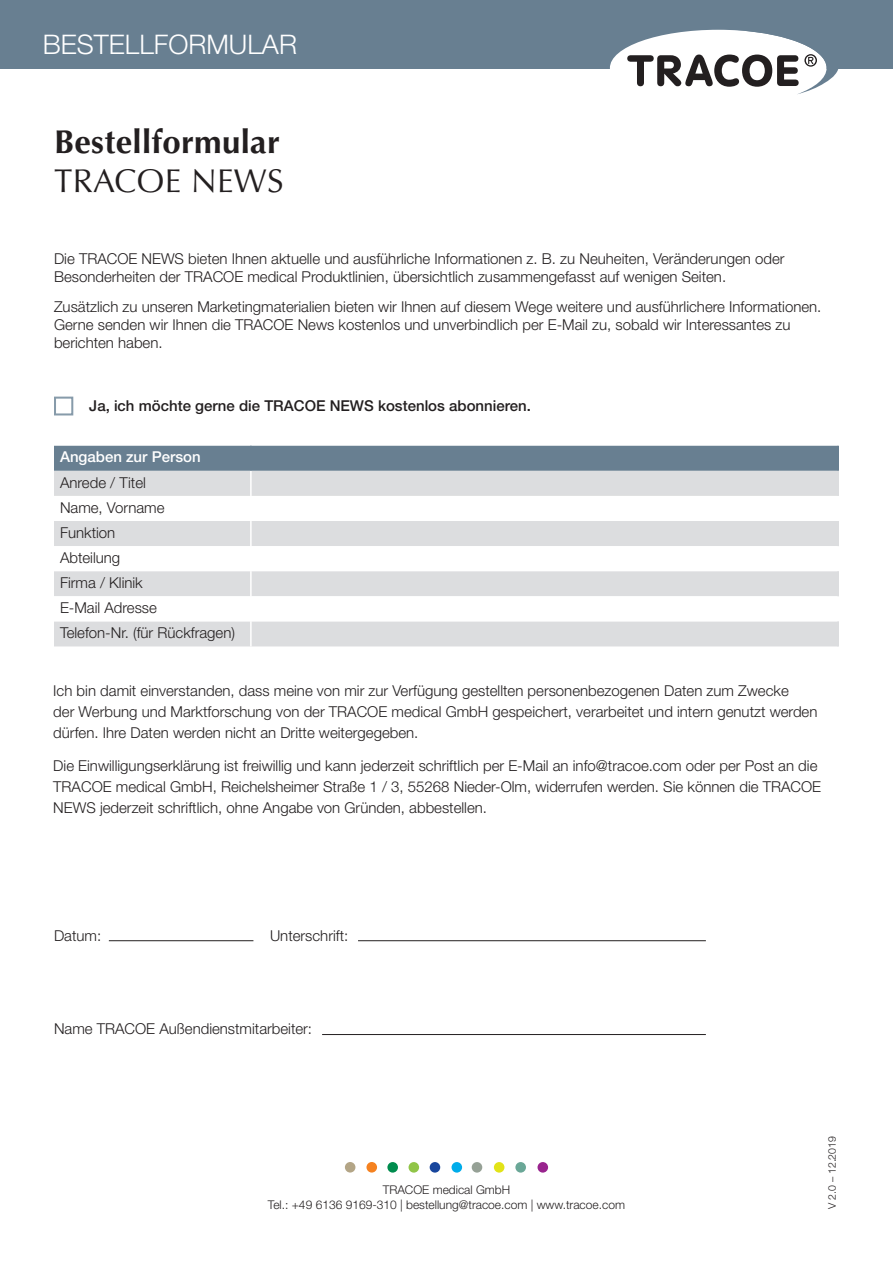
<style>
.page{position:relative;width:893px;height:1263px;background:#fff}
.page>*{position:absolute;margin:0;border:0;box-sizing:border-box;transform-origin:0 0}
.Head_1{font:700 33px "Optima LT Std";letter-spacing:.01em;color:#231f20}
.Head_2{font:33px "Optima LT Std";letter-spacing:.01em;color:#231f20}
.Kopfzeile{font:300 27px "Helvetica Neue LT Pro";color:#fff}
.t1{font:300 15px/21px "Helvetica Neue LT Pro";color:#231f20}
.t2{font:500 15px "Helvetica Neue LT Pro";color:#231f20}
.t3{font:500 15px "Helvetica Neue LT Pro";color:#fff}
.Bildunterschrift{font:300 12px/15px "Helvetica Neue LT Pro";color:#231f20;text-align:center}
.t4{font:300 10.5px "Helvetica Neue LT Pro";color:#231f20}
</style>
<div class="page">
<div style="left:345px;top:1162px;width:10px;height:10px;background:#b3a586;border-radius:50%"></div>
<div style="left:366px;top:1162px;width:11px;height:10px;background:#f58220;border-radius:50%"></div>
<div style="left:387px;top:1162px;width:11px;height:10px;background:#008c4e;border-radius:50%"></div>
<div style="left:409px;top:1162px;width:10px;height:10px;background:#91c548;border-radius:50%"></div>
<div style="left:430px;top:1162px;width:10px;height:10px;background:#18469d;border-radius:50%"></div>
<div style="left:472px;top:1162px;width:10px;height:10px;background:#96a196;border-radius:50%"></div>
<div style="left:494px;top:1162px;width:10px;height:10px;background:#e2e318;border-radius:50%"></div>
<div style="left:515px;top:1162px;width:11px;height:10px;background:#6aa797;border-radius:50%"></div>
<div style="left:451px;top:1162px;width:11px;height:10px;background:#00acea;border-radius:50%"></div>
<div style="left:537px;top:1162px;width:11px;height:10px;background:#99248e;border-radius:50%"></div>
<div style="left:0;top:0;width:893px;height:68px;background:#687f91"></div>
<div style="left:610px;top:30px;width:217px;height:76px;background:#fff;border-radius:50%"></div>
<svg style="left:627px;top:30px;width:212px;height:64px"></svg>
<div style="left:54px;top:446px;width:783px;height:25px;background:#687f91"></div>
<div style="left:54px;top:471px;width:783px;height:175px;background:#dcdddf"></div>
<svg style="left:54px;top:496px;width:783px;height:125px"></svg>
<hr style="left:250px;top:496px;width:2px;height:25px;background:#fff">
<hr style="left:250px;top:521px;width:2px;height:25px;background:#fff">
<hr style="left:250px;top:546px;width:2px;height:25px;background:#fff">
<hr style="left:250px;top:571px;width:2px;height:25px;background:#fff">
<hr style="left:250px;top:596px;width:2px;height:25px;background:#fff">
<hr style="left:250px;top:621px;width:2px;height:25px;background:#fff">
<hr style="left:837px;top:446px;width:2px;height:25px;background:#687f91">
<hr style="left:837px;top:471px;width:2px;height:25px;background:#dcdddf">
<hr style="left:837px;top:521px;width:2px;height:25px;background:#dcdddf">
<hr style="left:837px;top:571px;width:2px;height:25px;background:#dcdddf">
<hr style="left:837px;top:621px;width:2px;height:25px;background:#dcdddf">
<hr style="left:250px;top:446px;width:2px;height:25px;background:#687f91">
<hr style="left:250px;top:471px;width:2px;height:25px;background:#fff">
<div style="left:54px;top:397px;width:19px;height:18px;border:2px solid #879baa"></div>
<hr style="left:109px;top:940px;width:144px;height:1px;background:#231f20">
<hr style="left:358px;top:940px;width:348px;height:1px;background:#231f20">
<hr style="left:322px;top:1034px;width:384px;height:1px;background:#231f20">
<p class="Kopfzeile" style="left:43px;top:28px;width:256px">BESTELLFORMULAR</p>
<p class="Head_1" style="left:54px;top:123px;width:227px">Bestellformular</p>
<p class="Head_2" style="left:54px;top:162px;width:231px">TRACOE NEWS</p>
<p class="t1" style="left:54px;top:247px;width:732px">Die TRACOE NEWS bieten Ihnen aktuelle und ausführliche Informationen z. B. zu Neuheiten, Veränderungen oder</p>
<p class="t1" style="left:54px;top:265px;width:674px">Besonderheiten der TRACOE medical Produktlinien, übersichtlich zusammengefasst auf wenigen Seiten.</p>
<p class="t1" style="left:54px;top:296px;width:769px">Zusätzlich zu unseren Marketingmaterialien bieten wir Ihnen auf diesem Wege weitere und ausführlichere Informationen.</p>
<p class="t1" style="left:54px;top:314px;width:738px">Gerne senden wir Ihnen die TRACOE News kostenlos und unverbindlich per E-Mail zu, sobald wir Interessantes zu</p>
<p class="t1" style="left:54px;top:332px;width:110px">berichten haben.</p>
<p class="t2" style="left:89px;top:397px;width:443px">Ja, ich möchte gerne die TRACOE NEWS kostenlos abonnieren.</p>
<p class="t3" style="left:60px;top:448px;width:142px">Angaben zur Person</p>
<p class="t1" style="left:60px;top:471px;width:87px">Anrede / Titel</p>
<p class="t1" style="left:60px;top:496px;width:106px">Name, Vorname</p>
<p class="t1" style="left:60px;top:522px;width:57px">Funktion</p>
<p class="t1" style="left:60px;top:547px;width:62px">Abteilung</p>
<p class="t1" style="left:60px;top:572px;width:84px">Firma / Klinik</p>
<p class="t1" style="left:60px;top:597px;width:98px">E-Mail Adresse</p>
<p class="t1" style="left:60px;top:622px;width:177px">Telefon-Nr. (für Rückfragen)</p>
<p class="t1" style="left:53px;top:679px;width:766px">Ich bin damit einverstanden, dass meine von mir zur Verfügung gestellten personenbezogenen Daten zum Zwecke<br>der Werbung und Marktforschung von der TRACOE medical GmbH gespeichert, verarbeitet und intern genutzt werden dürfen. Ihre Daten werden nicht an Dritte weitergegeben.</p>
<p class="t1" style="left:53px;top:755px;width:769px">Die Einwilligungserklärung ist freiwillig und kann jederzeit schriftlich per E-Mail an info@tracoe.com oder per Post an die<br>TRACOE medical GmbH, Reichelsheimer Straße 1 / 3, 55268 Nieder-Olm, widerrufen werden. Sie können die TRACOE<br>NEWS jederzeit schriftlich, ohne Angabe von Gründen, abbestellen.</p>
<p class="t1" style="left:54px;top:924px;width:49px">Datum:</p>
<p class="t1" style="left:270px;top:924px;width:80px">Unterschrift:</p>
<p class="t1" style="left:54px;top:1018px;width:260px">Name TRACOE Außendienstmitarbeiter:</p>
<p class="Bildunterschrift" style="left:268px;top:1182px;width:358px">TRACOE medical GmbH<br>Tel.: +49 6136 9169-310 | bestellung@tracoe.com | www.tracoe.com</p>
<p class="t4" style="left:826px;top:1209px;width:74px;rotate:-90deg">V 2.0 – 12.2019</p>
</div>
